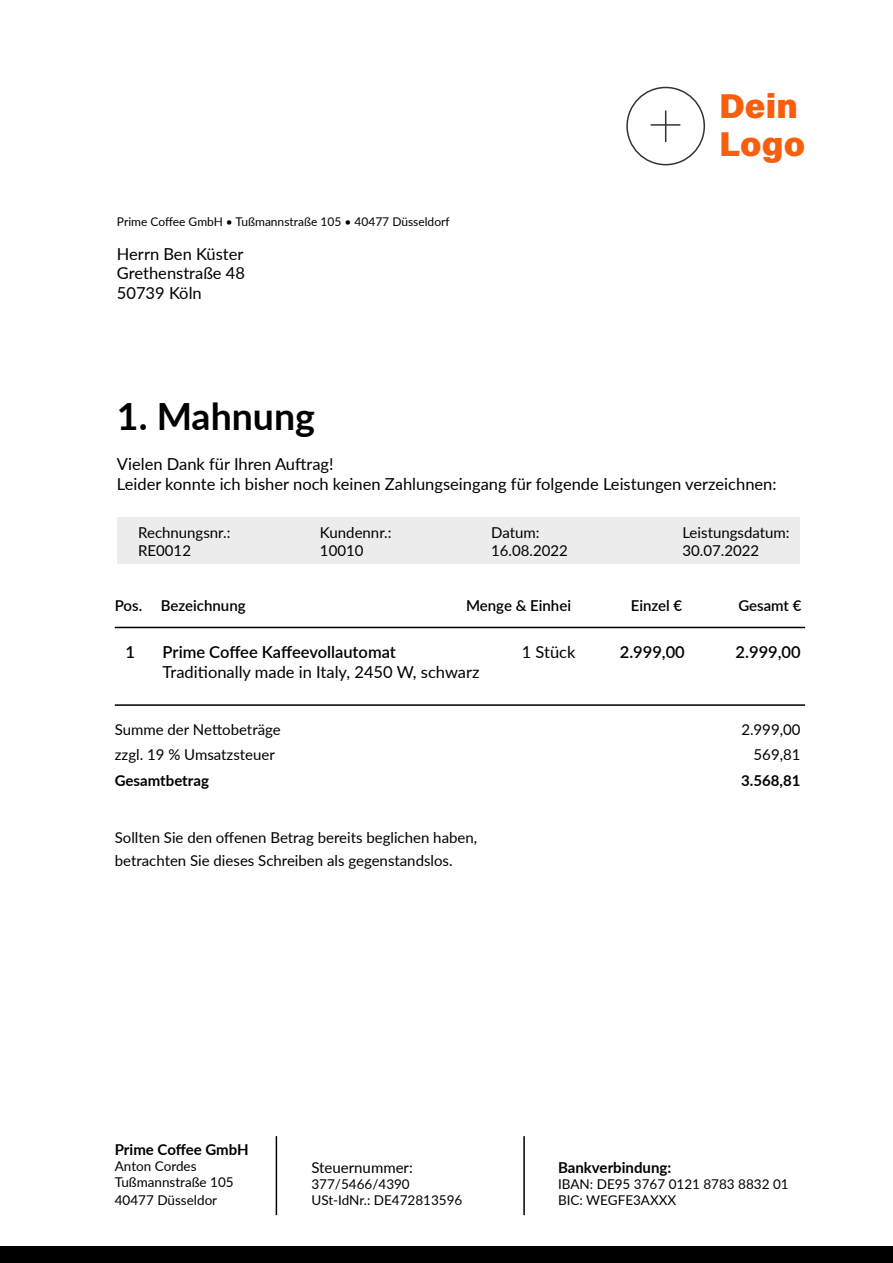
<style>
.page{position:relative;width:893px;height:1263px;background:#fff}
.page>*{position:absolute;margin:0;border:0;box-sizing:border-box;transform-origin:0 0}
.t1{font:700 37.5px "Lato";color:#000}
.t2{font:34.5px/37.5px "Acumin Variable Concept";color:#f95e0c}
.t3{font:16.5px/19.8px "Lato";color:#000}
.t4{font:600 16.5px "Lato";color:#000}
.t5{font:15px/18px "Lato";color:#000}
.t6{font:700 15px "Lato";color:#000}
.t7{font:600 15px "Lato";color:#000}
.t8{font:13.5px/16.2px "Lato";color:#000}
.t9{font:12px "Lato";color:#000}
</style>
<div class="page">
<div style="left:118px;top:517px;width:682px;height:47px;background:#ececec"></div>
<hr style="left:276px;top:1136px;width:1px;height:79px;background:#000">
<hr style="left:523px;top:1136px;width:2px;height:79px;background:#000">
<hr style="left:115px;top:627px;width:690px;height:1px;background:#000">
<hr style="left:115px;top:704px;width:690px;height:2px;background:#000">
<div style="left:626px;top:87px;width:79px;height:78px;border:2px solid #333;border-radius:50%"></div>
<hr style="left:665px;top:111px;width:1px;height:31px;background:#333">
<hr style="left:651px;top:124px;width:29px;height:2px;background:#333">
<div style="left:0;top:1247px;width:892px;height:16px;background:#000"></div>
<p class="t9" style="left:117px;top:213px;width:334px">Prime Coffee GmbH • Tußmannstraße 105 • 40477 Düsseldorf</p>
<p class="t3" style="left:117px;top:243px;width:130px;text-align:justify">Herrn Ben Küster Grethenstraße 48<br>50739 Köln</p>
<h1 class="t1" style="left:117px;top:388px;width:200px">1. Mahnung</h1>
<h2 class="t2" style="left:719px;top:86px;width:88px">Dein<br>Logo</h2>
<p class="t3" style="left:117px;top:453px;width:661px">Vielen Dank für Ihren Auftrag!<br>Leider konnte ich bisher noch keinen Zahlungseingang für folgende Leistungen verzeichnen:</p>
<p class="t5" style="left:138px;top:523px;width:94px">Rechnungsnr.:<br>RE0012</p>
<p class="t5" style="left:320px;top:523px;width:73px">Kundennr.:<br>10010</p>
<p class="t5" style="left:491px;top:523px;width:78px">Datum:<br>16.08.2022</p>
<p class="t5" style="left:682px;top:523px;width:109px">Leistungsdatum:<br>30.07.2022</p>
<p class="t7" style="left:115px;top:595px;width:132px">Pos. Bezeichnung</p>
<p class="t7" style="left:466px;top:595px;width:106px">Menge &amp; Einhei</p>
<p class="t7" style="left:631px;top:595px;width:53px">Einzel €</p>
<p class="t7" style="left:738px;top:595px;width:65px">Gesamt €</p>
<p class="t4" style="left:125px;top:640px;width:11px">1</p>
<p class="t4" style="left:163px;top:640px;width:235px">Prime Coffee Kaffeevollautomat</p>
<p class="t3" style="left:522px;top:642px;width:55px">1 Stück</p>
<p class="t4" style="left:620px;top:640px;width:67px">2.999,00</p>
<p class="t4" style="left:736px;top:640px;width:67px">2.999,00</p>
<p class="t3" style="left:163px;top:661px;width:318px">Traditionally made in Italy, 2450 W, schwarz</p>
<p class="t5" style="left:115px;top:716px;width:167px;line-height:25.5px">Summe der Nettobeträge zzgl. 19 % Umsatzsteuer</p>
<p class="t6" style="left:115px;top:769px;width:96px">Gesamtbetrag</p>
<p class="t5" style="left:115px;top:826px;width:364px;line-height:22.5px">Sollten Sie den offenen Betrag bereits beglichen haben, betrachten Sie dieses Schreiben als gegenstandslos.</p>
<p class="t5" style="left:741px;top:716px;width:61px;line-height:25.5px;text-align:right">2.999,00<br>569,81</p>
<p class="t6" style="left:741px;top:769px;width:61px">3.568,81</p>
<p class="t6" style="left:115px;top:1138px;width:135px">Prime Coffee GmbH</p>
<p class="t8" style="left:115px;top:1157px;width:120px">Anton Cordes<br>Tußmannstraße 105</p>
<p class="t8" style="left:115px;top:1191px;width:104px">40477 Düsseldor</p>
<p class="t5" style="left:311px;top:1157px;width:103px">Steuernummer:</p>
<p class="t8" style="left:311px;top:1175px;width:152px">377/5466/4390<br>USt-IdNr.: DE472813596</p>
<p class="t6" style="left:558px;top:1156px;width:115px">Bankverbindung:</p>
<p class="t8" style="left:558px;top:1175px;width:232px">IBAN: DE95 3767 0121 8783 8832 01<br>BIC: WEGFE3AXXX</p>
</div>
